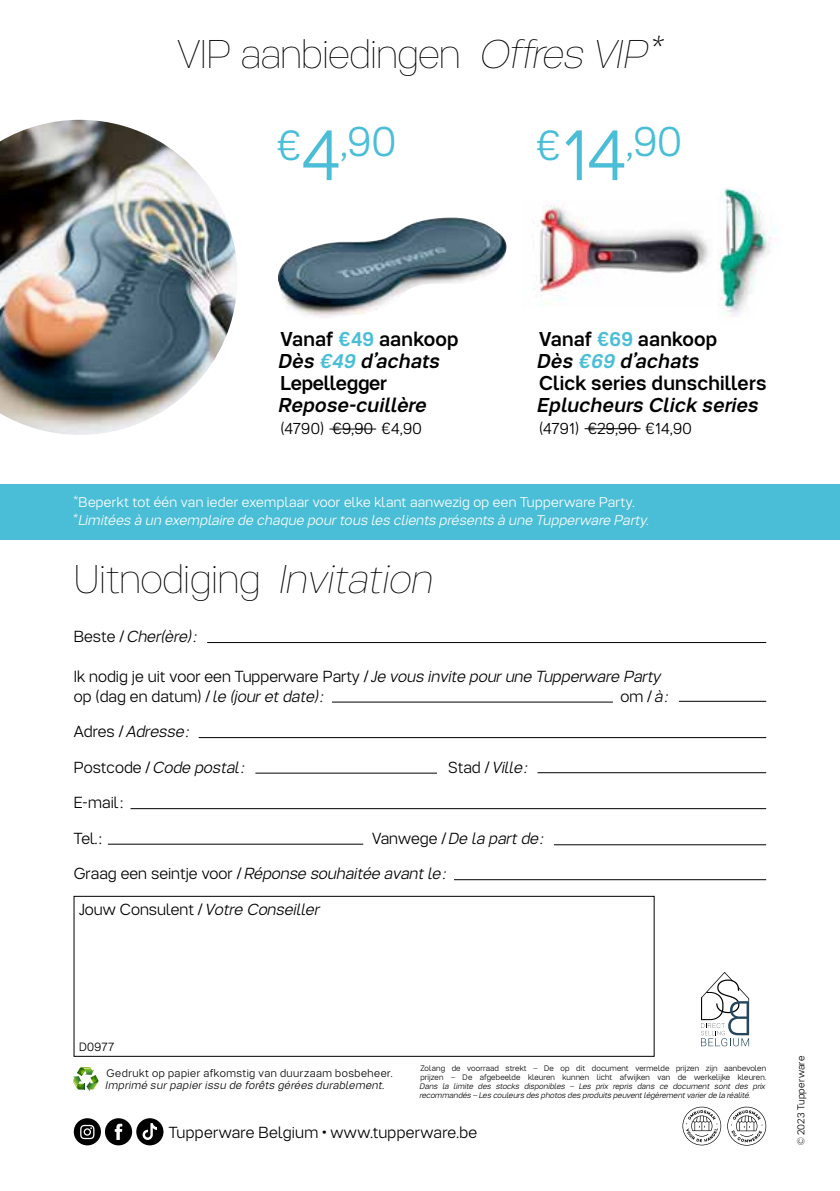
<style>
.page{position:relative;width:840px;height:1191px;background:#fff}
.page>*{position:absolute;margin:0;border:0;box-sizing:border-box;transform-origin:0 0}
.t1{font:300 42px "Tupper PRO";color:#4bbed7}
.t2{font:200 40px "Tupper PRO";color:#000}
.t3{font:500 20px "Tupper PRO";letter-spacing:.005em;color:#000}
.t4{font:500 20px "Tupper PR Oitalic";letter-spacing:.015em;color:#000}
.t5{font:300 16px/20px "Tupper PRO";color:#000}
.t6{font:300 16px "Tupper PR Oitalic";color:#000}
.t7{font:300 14px "Tupper PR Oitalic";letter-spacing:.015em;color:#fff}
.t8{font:300 14px "Tupper PRO";letter-spacing:.02em;color:#fff}
.t9{font:300 12px "Tupper PRO";letter-spacing:.035em;color:#000}
.t10{font:300 11px "Tupper PR Oitalic";letter-spacing:.04em;color:#000}
.t11{font:300 11px "Tupper PRO";letter-spacing:.045em;color:#000}
.t12{font:300 10px "Tupper PRO";letter-spacing:.02em;color:#000}
.t13{font:300 8px/9px "Tupper PR Oitalic";letter-spacing:.005em;color:#000}
.t14{font:300 8px/9px "Tupper PRO";letter-spacing:.015em;color:#000}
.s1{font-style:italic}
.s2{font-size:72px}
.s3{color:#4bbed7}
.s4{font-family:"Tupper PRO"}
.s5{font-family:"Tupper PR Oitalic"}
</style>
<div class="page">
<img style="left:0;top:120px;width:237px;height:315px">
<img style="left:278px;top:217px;width:229px;height:101px">
<img style="left:533px;top:200px;width:176px;height:100px">
<img style="left:717px;top:188px;width:60px;height:129px">
<div style="left:74px;top:896px;width:580px;height:160px;border:1px solid #000"></div>
<svg style="left:73px;top:1067px;width:26px;height:24px"></svg>
<hr style="left:207px;top:642px;width:558px;height:1px;background:#000">
<hr style="left:332px;top:701px;width:280px;height:1px;background:#000">
<hr style="left:198px;top:737px;width:567px;height:1px;background:#000">
<hr style="left:255px;top:773px;width:182px;height:1px;background:#000">
<hr style="left:130px;top:808px;width:635px;height:1px;background:#000">
<hr style="left:108px;top:844px;width:255px;height:1px;background:#000">
<hr style="left:454px;top:879px;width:311px;height:1px;background:#000">
<hr style="left:678px;top:701px;width:87px;height:1px;background:#000">
<hr style="left:537px;top:772px;width:228px;height:1px;background:#000">
<hr style="left:553px;top:844px;width:212px;height:1px;background:#000">
<svg style="left:701px;top:972px;width:47px;height:74px"></svg>
<svg style="left:682px;top:1106px;width:38px;height:39px"></svg>
<svg style="left:727px;top:1106px;width:38px;height:39px"></svg>
<svg style="left:74px;top:1118px;width:89px;height:27px"></svg>
<div style="left:0;top:484px;width:839px;height:56px;background:#4bbed7"></div>
<hr style="left:329px;top:428px;width:47px;height:1px;background:#000">
<hr style="left:584px;top:428px;width:56px;height:1px;background:#000">
<h2 class="t2" style="left:177px;top:22px;width:486px">VIP aanbiedingen <span class="s1">Offres VIP*</span></h2>
<h1 class="t1" style="left:276px;top:108px;width:121px">€<span class="s2">4</span>,90</h1>
<h1 class="t1" style="left:535px;top:108px;width:148px">€<span class="s2">14</span>,90</h1>
<p class="t3" style="left:280px;top:323px;width:179px">Vanaf <span class="s3">€49</span> aankoop</p>
<p class="t4" style="left:280px;top:345px;width:163px">Dès <span class="s3">€49</span> d’achats</p>
<p class="t3" style="left:280px;top:367px;width:108px">Lepellegger</p>
<p class="t4" style="left:280px;top:389px;width:149px">Repose-cuillère</p>
<p class="t5" style="left:280px;top:417px;width:143px">(4790) €9,90 €4,90</p>
<p class="t3" style="left:539px;top:323px;width:180px">Vanaf <span class="s3">€69</span> aankoop</p>
<p class="t4" style="left:539px;top:345px;width:163px">Dès <span class="s3">€69</span> d’achats</p>
<p class="t3" style="left:539px;top:367px;width:229px">Click series dunschillers</p>
<p class="t4" style="left:539px;top:389px;width:223px">Eplucheurs Click series</p>
<p class="t5" style="left:539px;top:417px;width:154px">(4791) €29,90 €14,90</p>
<p class="t8" style="left:74px;top:491px;width:562px">*Beperkt tot één van ieder exemplaar voor elke klant aanwezig op een Tupperware Party.</p>
<p class="t7" style="left:74px;top:509px;width:577px">*Limitées à un exemplaire de chaque pour tous les clients présents à une Tupperware Party.</p>
<h2 class="t2" style="left:74px;top:547px;width:360px">Uitnodiging <span class="s1">Invitation</span></h2>
<p class="t6" style="left:74px;top:624px;width:125px"><span class="s4">Beste /</span> Cher(ère):</p>
<p class="t5" style="left:74px;top:665px;width:590px">Ik nodig je uit voor een Tupperware Party / <span class="s5">Je vous invite pour une Tupperware Party </span>op (dag en datum) / <span class="s5">le (jour et date):</span></p>
<p class="t5" style="left:620px;top:685px;width:50px">om / <span class="s5">à:</span></p>
<p class="t6" style="left:74px;top:719px;width:118px"><span class="s4">Adres /</span> Adresse:</p>
<p class="t6" style="left:74px;top:754px;width:173px"><span class="s4">Postcode /</span> Code postal:</p>
<p class="t6" style="left:448px;top:754px;width:82px"><span class="s4">Stad /</span> Ville:</p>
<p class="t5" style="left:74px;top:791px;width:51px">E-mail:</p>
<p class="t5" style="left:74px;top:827px;width:29px">Tel. :</p>
<p class="t6" style="left:372px;top:825px;width:174px"><span class="s4">Vanwege /</span> De la part de:</p>
<p class="t6" style="left:74px;top:861px;width:374px"><span class="s4">Graag een seintje voor /</span> Réponse souhaitée avant le:</p>
<p class="t6" style="left:79px;top:896px;width:243px"><span class="s4">Jouw Consulent /</span> Votre Conseiller</p>
<p class="t9" style="left:79px;top:1036px;width:37px">D0977</p>
<p class="t11" style="left:106px;top:1064px;width:287px">Gedrukt op papier afkomstig van duurzaam bosbeheer.</p>
<p class="t10" style="left:106px;top:1076px;width:280px">Imprimé sur papier issu de forêts gérées durablement.</p>
<p class="t14" style="left:420px;top:1063px;width:347px">Zolang de voorraad strekt – De op dit document vermelde prijzen zijn aanbevolen prijzen – De afgebeelde kleuren kunnen licht afwijken van de werkelijke kleuren.</p>
<p class="t13" style="left:420px;top:1081px;width:347px">Dans la limite des stocks disponibles – Les prix repris dans ce document sont des prix recommandés – Les couleurs des photos des produits peuvent légèrement varier de la réalité.</p>
<p class="t5" style="left:169px;top:1121px;width:310px">Tupperware Belgium • www.tupperware.be</p>
<p class="t12" style="left:792px;top:1145px;width:91px;rotate:-90deg">© 2023 Tupperware</p>
</div>
